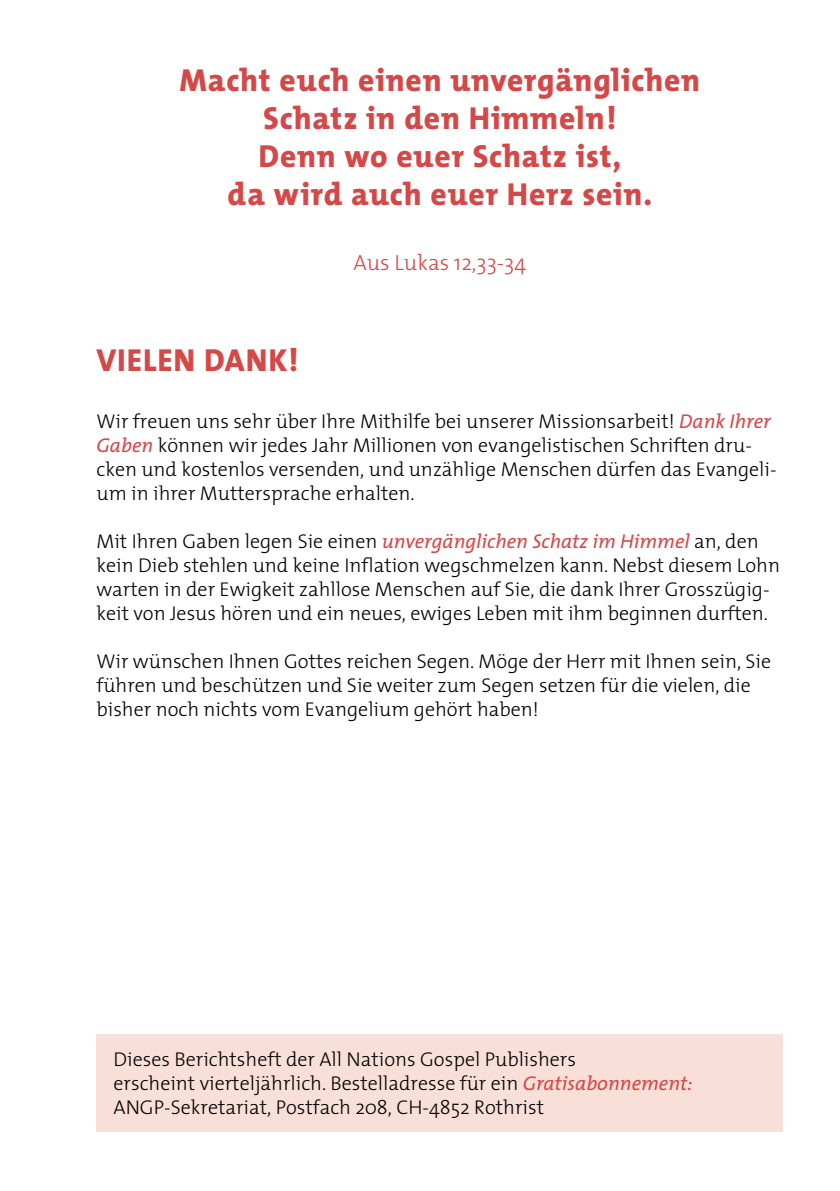
<style>
.page{position:relative;width:840px;height:1191px;background:#fff}
.page>*{position:absolute;margin:0;border:0;box-sizing:border-box;transform-origin:0 0}
.t1{font:800 32px/38px "The Mix";letter-spacing:.025em;color:#d44948;text-align:center}
.t2{font:300 22px "The Mix";color:#d44948}
.t3{font:300 20px/24px "The Mix";color:#000}
.s1{font-weight:400;font-style:italic;color:#d44948}
</style>
<div class="page">
<div style="left:96px;top:1034px;width:686px;height:97px;background:#f8dfd7"></div>
<h1 class="t1" style="left:179px;top:61px;width:522px">Macht euch einen unvergänglichen<br>Schatz in den Himmeln!<br>Denn wo euer Schatz ist,<br>da wird auch euer Herz sein.</h1>
<h1 class="t1" style="left:96px;top:340px;width:203px">VIELEN DANK!</h1>
<p class="t2" style="left:353px;top:244px;width:174px">Aus Lukas 12,33-34</p>
<p class="t3" style="left:96px;top:409px;width:681px">Wir freuen uns sehr über Ihre Mithilfe bei unserer Missionsarbeit! <span class="s1">Dank Ihrer Gaben</span> können wir jedes Jahr Millionen von evangelistischen Schriften dru&shy;cken und kostenlos versenden, und unzählige Menschen dürfen das Evangeli&shy;um in ihrer Muttersprache erhalten.</p>
<p class="t3" style="left:96px;top:529px;width:684px">Mit Ihren Gaben legen Sie einen <span class="s1">unvergänglichen Schatz im Himmel</span> an, den kein Dieb stehlen und keine Inflation wegschmelzen kann. Nebst diesem Lohn warten in der Ewigkeit zahllose Menschen auf Sie, die dank Ihrer Grosszügig&shy;keit von Jesus hören und ein neues, ewiges Leben mit ihm beginnen durften.</p>
<p class="t3" style="left:96px;top:649px;width:676px">Wir wünschen Ihnen Gottes reichen Segen. Möge der Herr mit Ihnen sein, Sie führen und beschützen und Sie weiter zum Segen setzen für die vielen, die bisher noch nichts vom Evangelium gehört haben!</p>
<p class="t3" style="left:113px;top:1046px;width:580px">Dieses Berichtsheft der All Nations Gospel Publishers<br>erscheint vierteljährlich. Bestelladresse für ein <span class="s1">Gratisabonnement:<br></span>ANGP-Sekretariat, Postfach 208, CH-4852 Rothrist</p>
</div>
